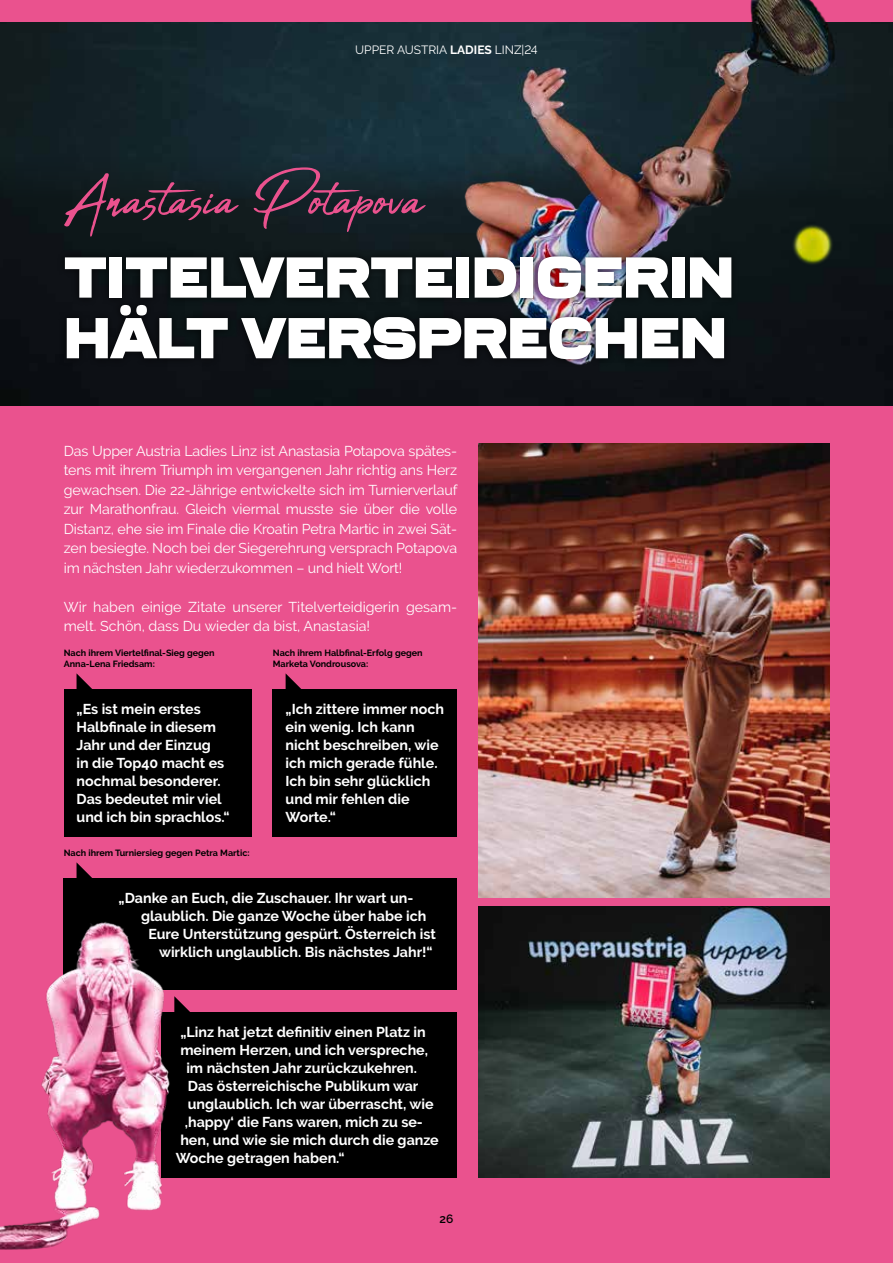
<style>
.page{position:relative;width:893px;height:1263px;background:#ea528e}
.page>*{position:absolute;margin:0;border:0;box-sizing:border-box;transform-origin:0 0}
.t1{font:75px "Abuget";color:#ea528e}
.t2{font:900 57.45px/60.6px "Ferry";letter-spacing:-.01em;color:#fff}
.t3{font:700 14.25px/18px "Raleway";color:#fff}
.t4{font:14.25px/19.5px "Raleway";color:#fff;text-align:justify}
.t5{font:12px "Raleway";color:#fff}
.t6{font:600 12px "Raleway";color:#000}
.t7{font:700 9px/10.8px "Raleway";color:#000}
.s1{font-weight:700}
</style>
<div class="page">
<img style="left:478px;top:906px;width:351px;height:271px">
<img style="left:478px;top:487px;width:351px;height:411px">
<img style="left:0;top:0;width:893px;height:487px">
<div style="left:57px;top:249px;width:682px;height:118px;background:#000;opacity:.75"></div>
<div style="left:64px;top:689px;width:188px;height:148px;background:#000"></div>
<svg style="left:77px;top:674px;width:15px;height:15px"></svg>
<div style="left:273px;top:689px;width:184px;height:148px;background:#000"></div>
<svg style="left:286px;top:674px;width:15px;height:15px"></svg>
<div style="left:64px;top:878px;width:393px;height:112px;background:#000"></div>
<div style="left:162px;top:1012px;width:295px;height:166px;background:#000"></div>
<img style="left:0;top:862px;width:190px;height:388px">
<p class="t5" style="left:355px;top:43px;width:184px">UPPER AUSTRIA <span class="s1">LADIES</span> LINZ|24</p>
<h1 class="t1" style="left:64px;top:157px;width:361px">Anastasia Potapova</h1>
<h2 class="t2" style="left:64px;top:248px;width:672px">TITELVERTEIDIGERIN<br>HÄLT VERSPRECHEN</h2>
<p class="t4" style="left:64px;top:441px;width:395px">Das Upper Austria Ladies Linz ist Anastasia Potapova spätes&shy;tens mit ihrem Triumph im vergangenen Jahr richtig ans Herz gewachsen. Die 22-Jährige entwickelte sich im Turnierverlauf zur Marathonfrau. Gleich viermal musste sie über die volle Distanz, ehe sie im Finale die Kroatin Petra Martic in zwei Sät&shy;zen besiegte. Noch bei der Siegerehrung versprach Potapova im nächsten Jahr wiederzukommen – und hielt Wort!</p>
<p class="t4" style="left:64px;top:597px;width:395px">Wir haben einige Zitate unserer Titelverteidigerin gesam&shy;melt. Schön, dass Du wieder da bist, Anastasia!</p>
<p class="t7" style="left:64px;top:648px;width:152px">Nach ihrem Viertelfinal-Sieg gegen<br>Anna-Lena Friedsam:</p>
<p class="t3" style="left:77px;top:700px;width:155px">„Es ist mein erstes<br>Halbfinale in diesem<br>Jahr und der Einzug<br>in die Top40 macht es nochmal besonderer.<br>Das bedeutet mir viel und ich bin sprachlos.“</p>
<p class="t7" style="left:64px;top:848px;width:187px">Nach ihrem Turniersieg gegen Petra Martic:</p>
<p class="t7" style="left:273px;top:648px;width:151px">Nach ihrem Halbfinal-Erfolg gegen<br>Marketa Vondrousova:</p>
<p class="t3" style="left:286px;top:700px;width:160px">„Ich zittere immer noch ein wenig. Ich kann nicht beschreiben, wie ich mich gerade fühle.<br>Ich bin sehr glücklich und mir fehlen die<br>Worte.“</p>
<p class="t3" style="left:119px;top:889px;width:296px">„Danke an Euch, die Zuschauer. Ihr wart un-</p>
<p class="t3" style="left:141px;top:907px;width:287px">glaublich. Die ganze Woche über habe ich</p>
<p class="t3" style="left:149px;top:925px;width:289px">Eure Unterstützung gespürt. Österreich ist</p>
<p class="t3" style="left:159px;top:943px;width:275px">wirklich unglaublich. Bis nächstes Jahr!“</p>
<p class="t3" style="left:180px;top:1023px;width:247px">„Linz hat jetzt definitiv einen Platz in</p>
<p class="t3" style="left:180px;top:1041px;width:249px">meinem Herzen, und ich verspreche,</p>
<p class="t3" style="left:186px;top:1059px;width:232px">im nächsten Jahr zurückzukehren.</p>
<p class="t3" style="left:188px;top:1077px;width:232px">Das österreichische Publikum war</p>
<p class="t3" style="left:188px;top:1095px;width:247px">unglaublich. Ich war überrascht, wie</p>
<p class="t3" style="left:185px;top:1113px;width:240px">,happy‘ die Fans waren, mich zu se-</p>
<p class="t3" style="left:180px;top:1131px;width:260px">hen, und wie sie mich durch die ganze</p>
<p class="t3" style="left:176px;top:1149px;width:170px">Woche getragen haben.“</p>
<p class="t6" style="left:440px;top:1211px;width:15px">26</p>
</div>
